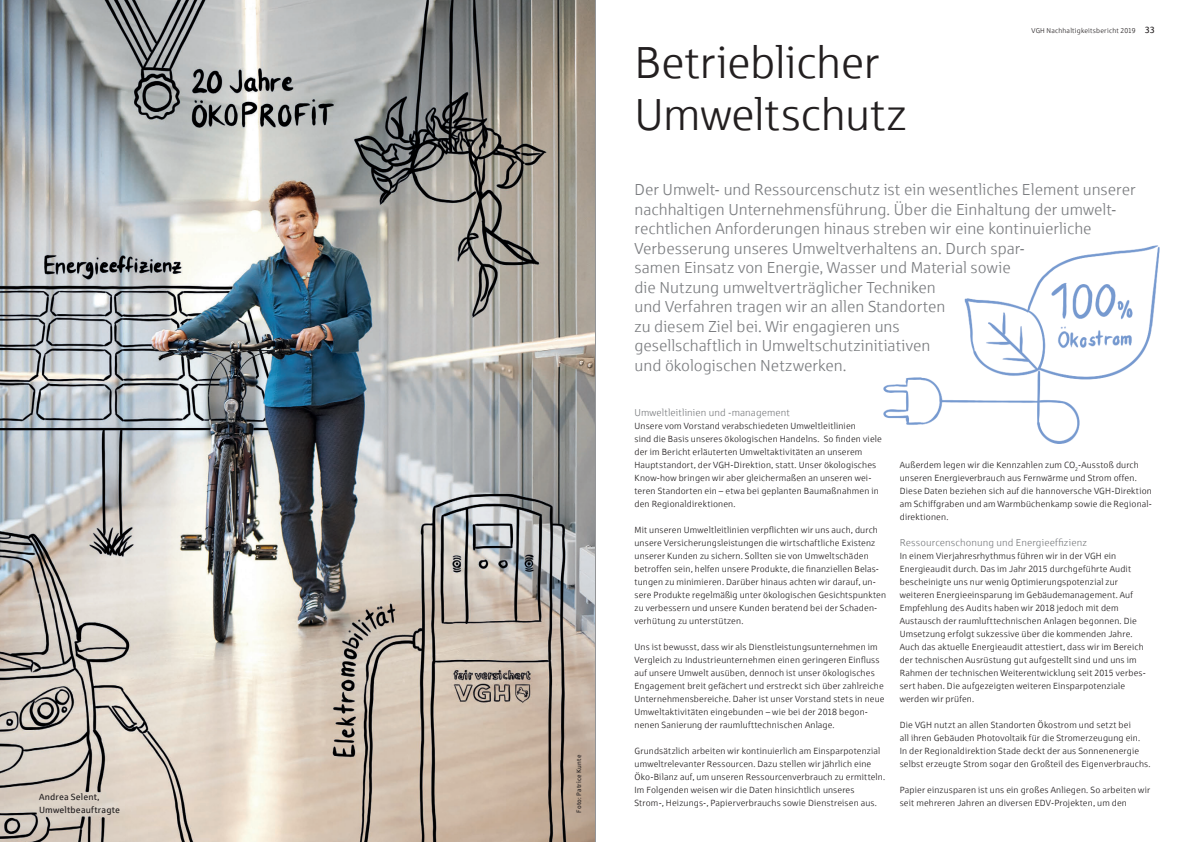
<style>
.page{position:relative;width:1191px;height:842px;background:#fff}
.page>*{position:absolute;margin:0;border:0;box-sizing:border-box;transform-origin:0 0}
.head-A{font:45px/52px "Sparkasse Lt";letter-spacing:-.01em;color:#231f20}
.teaser{font:16px/19.5px "Sparkasse Lt";color:#7c7e81}
.subline{font:10px "Sparkasse Lt";letter-spacing:.01em;color:#7c7e81}
.copy{font:9px/13px "Sparkasse Lt";letter-spacing:.015em;color:#231f20}
.copy-2{font:9px/13px "Sparkasse Rg";letter-spacing:.015em;color:#231f20}
.t1{font:7px "Sparkasse Lt";letter-spacing:.025em;color:#231f20}
.legende{font:6.5px "Sparkasse Rg";letter-spacing:.025em;color:#231f20}
.s1{font-family:"Sparkasse Rg";font-size:9px}
</style>
<div class="page">
<img style="left:883px;top:245px;width:276px;height:199px">
<img style="left:0;top:0;width:595px;height:842px">
<hr style="left:595px;top:0;width:1px;height:842px;background:#939598">
<p class="copy-2" style="left:39px;top:790px;width:82px">Andrea Selent,<br>Umweltbeauftragte</p>
<p class="legende" style="left:575px;top:813px;width:59px;rotate:-90deg">Foto: Patrice Kunte</p>
<p class="head-A" style="left:634px;top:36px;width:274px">Betrieblicher<br>Umweltschutz</p>
<p class="t1" style="left:1031px;top:26px;width:125px">VGH Nachhaltigkeitsbericht 2019 <span class="s1">33</span></p>
<p class="teaser" style="left:634px;top:179px;width:503px">Der Umwelt- und Ressourcenschutz ist ein wesentliches Element unserer nachhaltigen Unternehmensführung. Über die Einhaltung der umwelt&shy;rechtlichen Anforderungen hinaus streben wir eine kontinuierliche Verbesserung unseres Umweltverhaltens an. Durch spar-<br>samen Einsatz von Energie, Wasser und Material sowie<br>die Nutzung umweltverträglicher Techniken<br>und Verfahren tragen wir an allen Standorten<br>zu diesem Ziel bei. Wir engagieren uns<br>gesellschaftlich in Umweltschutzinitiativen<br>und ökologischen Netzwerken.</p>
<p class="subline" style="left:634px;top:407px;width:157px">Umweltleitlinien und -management</p>
<p class="copy" style="left:634px;top:419px;width:249px">Unsere vom Vorstand verabschiedeten Umweltleitlinien<br>sind die Basis unseres ökologischen Handelns. So finden viele der im Bericht erläuterten Umweltaktivitäten an unserem Hauptstandort, der VGH-Direktion, statt. Unser ökologisches Know-how bringen wir aber gleichermaßen an unseren wei&shy;teren Standorten ein – etwa bei geplanten Baumaßnahmen in den Regionaldirektionen.</p>
<p class="copy" style="left:634px;top:523px;width:253px">Mit unseren Umweltleitlinien verpflichten wir uns auch, durch unsere Versicherungsleistungen die wirtschaftliche Existenz unserer Kunden zu sichern. Sollten sie von Umweltschäden betroffen sein, helfen unsere Produkte, die finanziellen Belas&shy;tungen zu minimieren. Darüber hinaus achten wir darauf, un&shy;sere Produkte regelmäßig unter ökologischen Gesichtspunkten zu verbessern und unsere Kunden beratend bei der Schaden&shy;verhütung zu unterstützen.</p>
<p class="copy" style="left:634px;top:640px;width:251px">Uns ist bewusst, dass wir als Dienstleistungsunternehmen im Vergleich zu Industrieunternehmen einen geringeren Einfluss auf unsere Umwelt ausüben, dennoch ist unser ökologisches Engagement breit gefächert und erstreckt sich über zahlreiche Unternehmensbereiche. Daher ist unser Vorstand stets in neue Umweltaktivitäten eingebunden – wie bei der 2018 begon&shy;nenen Sanierung der raumlufttechnischen Anlage.</p>
<p class="copy" style="left:634px;top:744px;width:252px">Grundsätzlich arbeiten wir kontinuierlich am Einsparpotenzial umweltrelevanter Ressourcen. Dazu stellen wir jährlich eine Öko-Bilanz auf, um unseren Ressourcenverbrauch zu ermitteln.<br>Im Folgenden weisen wir die Daten hinsichtlich unseres Strom-, Heizungs-, Papierverbrauchs sowie Dienstreisen aus.</p>
<p class="copy" style="left:899px;top:458px;width:254px">Außerdem legen wir die Kennzahlen zum CO<sub>2</sub>-Ausstoß durch unseren Energieverbrauch aus Fernwärme und Strom offen.<br>Diese Daten beziehen sich auf die hannoversche VGH-Direktion am Schiffgraben und am Warmbüchenkamp sowie die Regional&shy;direktionen.</p>
<p class="subline" style="left:899px;top:537px;width:189px">Ressourcenschonung und Energieeffizienz</p>
<p class="copy" style="left:899px;top:549px;width:247px">In einem Vierjahresrhythmus führen wir in der VGH ein Energieaudit durch. Das im Jahr 2015 durchgeführte Audit bescheinigte uns nur wenig Optimierungspotenzial zur weiteren Energieeinsparung im Gebäudemanagement. Auf Empfehlung des Audits haben wir 2018 jedoch mit dem Austausch der raumlufttechnischen Anlagen begonnen. Die Umsetzung erfolgt sukzessive über die kommenden Jahre.<br>Auch das aktuelle Energieaudit attestiert, dass wir im Bereich der technischen Ausrüstung gut aufgestellt sind und uns im Rahmen der technischen Weiterentwicklung seit 2015 verbes&shy;sert haben. Die aufgezeigten weiteren Einsparpotenziale werden wir prüfen.</p>
<p class="copy" style="left:899px;top:718px;width:252px">Die VGH nutzt an allen Standorten Ökostrom und setzt bei<br>all ihren Gebäuden Photovoltaik für die Stromerzeugung ein.<br>In der Regionaldirektion Stade deckt der aus Sonnenenergie selbst erzeugte Strom sogar den Großteil des Eigenverbrauchs.</p>
<p class="copy" style="left:899px;top:783px;width:252px">Papier einzusparen ist uns ein großes Anliegen. So arbeiten wir seit mehreren Jahren an diversen EDV-Projekten, um den</p>
</div>
